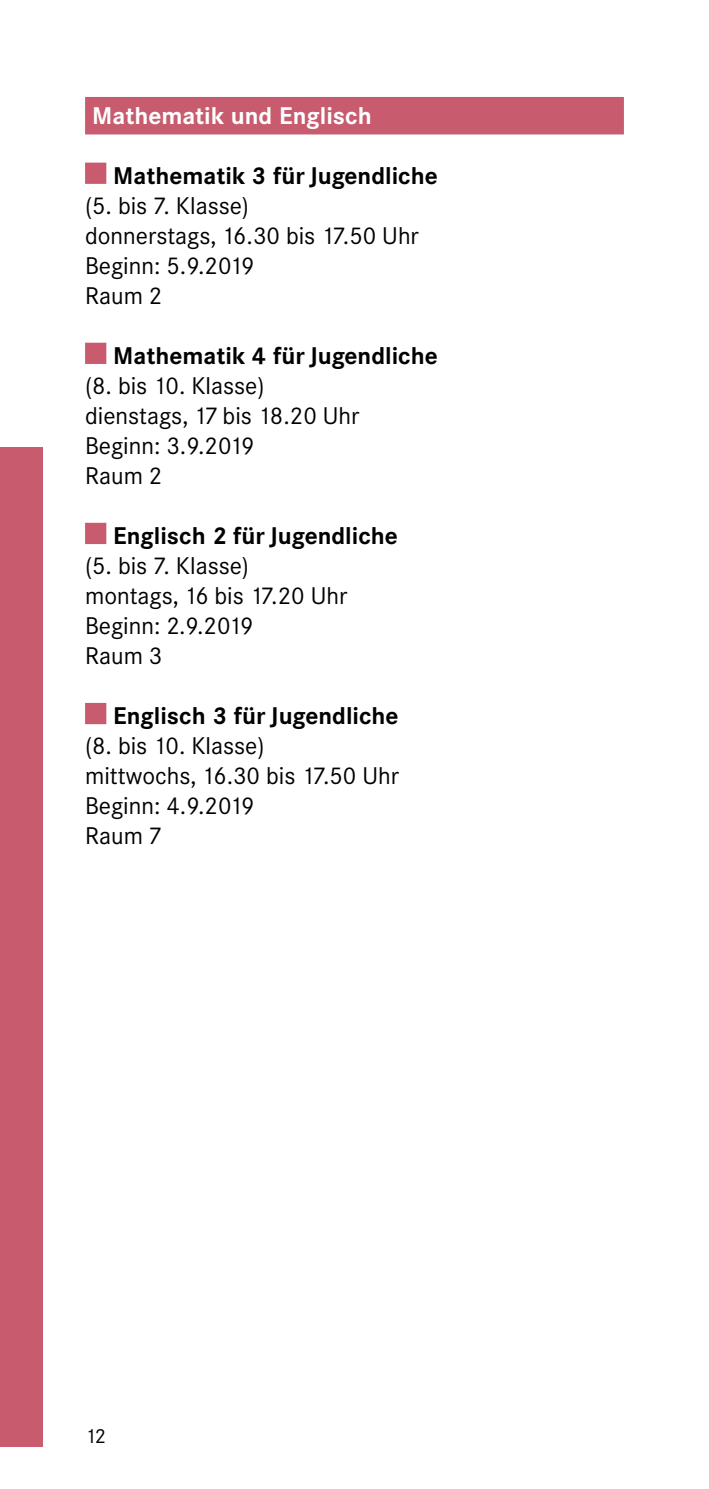
<style>
.page{position:relative;width:709px;height:1489px;background:#fff}
.page>*{position:absolute;margin:0;border:0;box-sizing:border-box;transform-origin:0 0}
.t1{font:23.75px/30px "Corporate SBQ";color:#000}
.t2{font:700 23.75px "Corporate SBQ";color:#000}
.t3{font:700 23.75px "Corporate SBQ";color:#fff}
.t4{font:20px "Corporate SBQ";color:#000}
</style>
<div class="page">
<div style="left:0;top:446px;width:43px;height:1000px;background:#c85c6e"></div>
<div style="left:85px;top:97px;width:539px;height:37px;background:#c85c6e"></div>
<div style="left:85px;top:163px;width:21px;height:21px;background:#c85c6e;border:2px solid #c85c6e"></div>
<div style="left:85px;top:343px;width:21px;height:21px;background:#c85c6e"></div>
<div style="left:85px;top:523px;width:21px;height:21px;background:#c85c6e"></div>
<div style="left:85px;top:703px;width:21px;height:21px;background:#c85c6e"></div>
<p class="t3" style="left:92px;top:101px;width:281px">Mathematik und Englisch</p>
<p class="t2" style="left:113px;top:161px;width:326px">Mathematik 3 für Jugendliche</p>
<p class="t1" style="left:85px;top:191px;width:335px">(5. bis 7. Klasse)<br>donnerstags, 16.30 bis 17.50 Uhr<br>Beginn: 5.9.2019<br>Raum 2</p>
<p class="t2" style="left:113px;top:341px;width:326px">Mathematik 4 für Jugendliche</p>
<p class="t1" style="left:85px;top:371px;width:276px">(8. bis 10. Klasse) dienstags, 17 bis 18.20 Uhr<br>Beginn: 3.9.2019<br>Raum 2</p>
<p class="t2" style="left:113px;top:521px;width:286px">Englisch 2 für Jugendliche</p>
<p class="t1" style="left:85px;top:551px;width:264px">(5. bis 7. Klasse) montags, 16 bis 17.20 Uhr<br>Beginn: 2.9.2019<br>Raum 3</p>
<p class="t2" style="left:113px;top:701px;width:287px">Englisch 3 für Jugendliche</p>
<p class="t1" style="left:85px;top:731px;width:315px">(8. bis 10. Klasse)<br>mittwochs, 16.30 bis 17.50 Uhr<br>Beginn: 4.9.2019<br>Raum 7</p>
<p class="t4" style="left:85px;top:1424px;width:23px">12</p>
</div>
